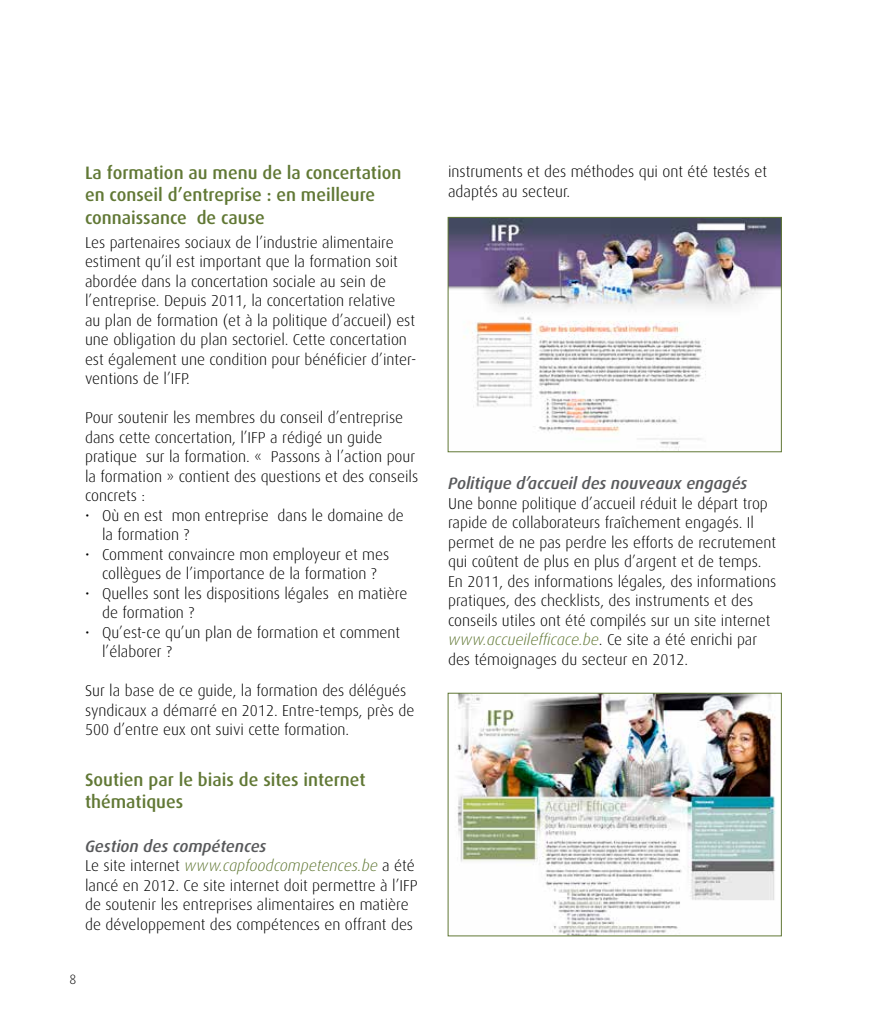
<style>
.page{position:relative;width:893px;height:1021px;background:#fff}
.page>*{position:absolute;margin:0;border:0;box-sizing:border-box;transform-origin:0 0}
.t1{font:500 18px/22.5px "Dax";color:#617835}
.t2{font:italic 500 16.5px "Dax";color:#58595b}
.t3{font:300 15.75px/19.5px "Dax";color:#000}
.t4{font:300 13.5px "Dax";color:#000}
.s1{font-style:italic;color:#617835}
</style>
<div class="page">
<img style="left:457px;top:695px;width:319px;height:239px">
<div style="left:448px;top:693px;width:334px;height:243px;border:1px solid #617835"></div>
<img style="left:450px;top:219px;width:330px;height:231px">
<div style="left:448px;top:217px;width:334px;height:235px;border:1px solid #617835"></div>
<p class="t1" style="left:85px;top:161px;width:318px">La formation au menu de la concertation en conseil d’entreprise : en meilleure connaissance de cause</p>
<p class="t3" style="left:85px;top:232px;width:333px">Les partenaires sociaux de l’industrie alimentaire estiment qu’il est important que la formation soit abordée dans la concertation sociale au sein de l’entreprise. Depuis 2011, la concertation relative<br>au plan de formation (et à la politique d’accueil) est une obligation du plan sectoriel. Cette concertation est également une condition pour bénéficier d’inter&shy;ventions de l’IFP.</p>
<p class="t3" style="left:85px;top:408px;width:335px">Pour soutenir les membres du conseil d’entreprise dans cette concertation, l’IFP a rédigé un guide pratique sur la formation. « Passons à l’action pour la formation » contient des questions et des conseils concrets :</p>
<p class="t3" style="left:102px;top:505px;width:303px;text-indent:-17px">• Où en est mon entreprise dans le domaine de la formation ?</p>
<p class="t3" style="left:85px;top:544px;width:306px;text-align:center">• Comment convaincre mon employeur et mes collègues de l’importance de la formation ?</p>
<p class="t3" style="left:102px;top:583px;width:307px;text-indent:-17px">• Quelles sont les dispositions légales en matière de formation ?</p>
<p class="t3" style="left:102px;top:622px;width:300px;text-indent:-17px">• Qu’est-ce qu’un plan de formation et comment l’élaborer ?</p>
<p class="t3" style="left:85px;top:681px;width:331px">Sur la base de ce guide, la formation des délégués syndicaux a démarré en 2012. Entre-temps, près de<br>500 d’entre eux ont suivi cette formation.</p>
<p class="t1" style="left:85px;top:768px;width:282px">Soutien par le biais de sites internet thématiques</p>
<p class="t2" style="left:85px;top:836px;width:183px">Gestion des compétences</p>
<p class="t3" style="left:85px;top:856px;width:334px">Le site internet <span class="s1">www.capfoodcompetences.be</span> a été lancé en 2012. Ce site internet doit permettre à l’IFP de soutenir les entreprises alimentaires en matière de développement des compétences en offrant des</p>
<p class="t4" style="left:70px;top:971px;width:8px">8</p>
<p class="t3" style="left:448px;top:162px;width:321px">instruments et des méthodes qui ont été testés et adaptés au secteur.</p>
<p class="t2" style="left:448px;top:474px;width:301px">Politique d’accueil des nouveaux engagés</p>
<p class="t3" style="left:448px;top:493px;width:330px">Une bonne politique d’accueil réduit le départ trop rapide de collaborateurs fraîchement engagés. Il permet de ne pas perdre les efforts de recrutement qui coûtent de plus en plus d’argent et de temps.<br>En 2011, des informations légales, des informations pratiques, des checklists, des instruments et des conseils utiles ont été compilés sur un site internet <span class="s1">www.accueilefficace.be</span>. Ce site a été enrichi par des témoignages du secteur en 2012.</p>
</div>
